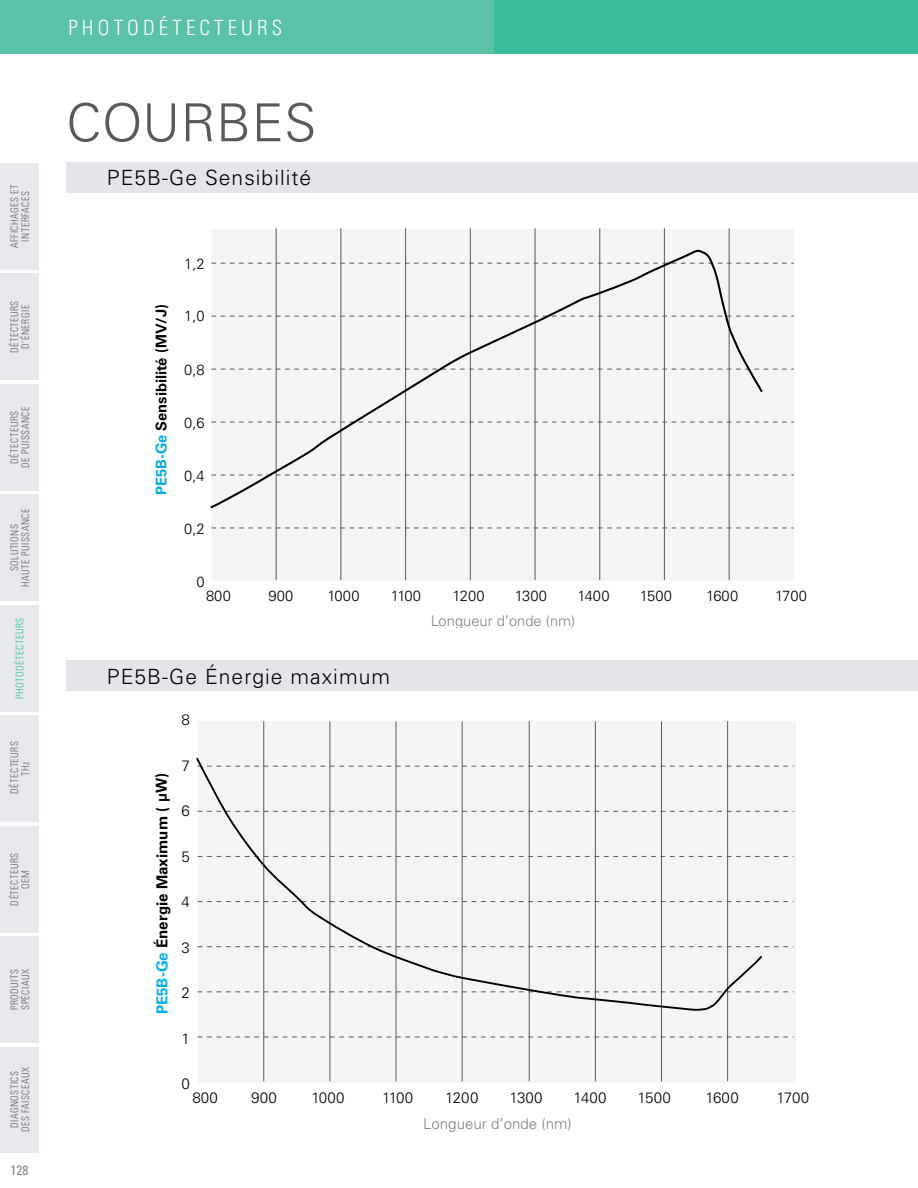
<style>
.page{position:relative;width:918px;height:1188px;background:#fff}
.page>*{position:absolute;margin:0;border:0;box-sizing:border-box;transform-origin:0 0}
.t1{font:300 52.5px "Univers";letter-spacing:.01em;color:#58595b}
.t2{font:300 21px "Univers";letter-spacing:.05em;color:#000}
.t3{font:300 condensed 21px "Univers";letter-spacing:.2em;color:#fff}
.t4{font:300 15.15px "Univers";color:#000}
.t5{font:700 15.15px "Univers";color:#000}
.t6{font:300 15.15px "Univers";color:#808285}
.t7{font:300 14.7px "Univers LT Std";color:#000}
.t8{font:700 14.7px "Univers LT Std";color:#000}
.t9{font:300 14.7px "Univers LT Std";color:#808285}
.t10{font:condensed 13.5px "Univers";color:#808285}
.t11{font:300 condensed 10.5px/11.2px "Univers";letter-spacing:.05em;color:#636466;text-align:center;scale:.95 1}
.t12{font:300 condensed 10.5px "Univers";letter-spacing:.05em;color:#3abb9b;scale:.95 1}
.s1{color:#00addc}
.s2{color:#00aeef}
</style>
<div class="page">
<div style="left:0;top:163px;width:39px;height:107px;background:#e6e8ec"></div>
<div style="left:0;top:274px;width:39px;height:106px;background:#e6e8ec"></div>
<div style="left:0;top:384px;width:39px;height:107px;background:#e6e8ec"></div>
<div style="left:0;top:494px;width:39px;height:107px;background:#e6e8ec"></div>
<div style="left:0;top:936px;width:39px;height:107px;background:#e6e8ec"></div>
<div style="left:0;top:1047px;width:39px;height:105px;background:#e6e8ec"></div>
<div style="left:0;top:605px;width:39px;height:107px;background:#e6e8ec"></div>
<div style="left:0;top:0;width:918px;height:54px;background:#5bc2a8"></div>
<div style="left:495px;top:0;width:423px;height:54px;background:#3abb9b"></div>
<div style="left:0;top:826px;width:39px;height:107px;background:#e6e8ec"></div>
<div style="left:0;top:716px;width:39px;height:106px;background:#e6e8ec"></div>
<div style="left:66px;top:162px;width:852px;height:30px;background:#e4e5e9"></div>
<div style="left:66px;top:660px;width:852px;height:30px;background:#e4e5e9"></div>
<div style="left:211px;top:229px;width:583px;height:352px;background:#f3f4f4"></div>
<svg style="left:764px;top:263px;width:30px;height:1px"></svg>
<svg style="left:764px;top:316px;width:30px;height:1px"></svg>
<svg style="left:764px;top:369px;width:30px;height:1px"></svg>
<svg style="left:764px;top:422px;width:30px;height:1px"></svg>
<svg style="left:764px;top:475px;width:30px;height:1px"></svg>
<svg style="left:211px;top:528px;width:583px;height:1px"></svg>
<hr style="left:729px;top:228px;width:1px;height:352px;background:#58595b">
<hr style="left:664px;top:228px;width:1px;height:352px;background:#58595b">
<hr style="left:599px;top:228px;width:1px;height:352px;background:#58595b">
<hr style="left:535px;top:228px;width:1px;height:352px;background:#58595b">
<hr style="left:470px;top:228px;width:1px;height:352px;background:#58595b">
<hr style="left:405px;top:228px;width:1px;height:352px;background:#58595b">
<hr style="left:340px;top:228px;width:1px;height:352px;background:#58595b">
<hr style="left:276px;top:228px;width:1px;height:352px;background:#58595b">
<svg style="left:210px;top:248px;width:554px;height:262px"></svg>
<div style="left:198px;top:721px;width:598px;height:361px;background:#f3f4f4"></div>
<svg style="left:764px;top:766px;width:30px;height:1px"></svg>
<svg style="left:764px;top:811px;width:30px;height:1px"></svg>
<svg style="left:764px;top:856px;width:30px;height:1px"></svg>
<svg style="left:764px;top:901px;width:30px;height:1px"></svg>
<svg style="left:764px;top:946px;width:30px;height:1px"></svg>
<svg style="left:764px;top:991px;width:30px;height:1px"></svg>
<svg style="left:198px;top:1037px;width:596px;height:1px"></svg>
<hr style="left:263px;top:721px;width:1px;height:360px;background:#58595b">
<hr style="left:329px;top:721px;width:1px;height:360px;background:#58595b">
<hr style="left:396px;top:721px;width:1px;height:360px;background:#58595b">
<hr style="left:462px;top:721px;width:1px;height:360px;background:#58595b">
<hr style="left:529px;top:721px;width:1px;height:360px;background:#58595b">
<hr style="left:595px;top:721px;width:1px;height:360px;background:#58595b">
<hr style="left:661px;top:721px;width:1px;height:360px;background:#58595b">
<hr style="left:727px;top:721px;width:1px;height:360px;background:#58595b">
<svg style="left:196px;top:756px;width:566px;height:256px"></svg>
<hr style="left:917px;top:660px;width:1px;height:31px;background:#e4e5e9">
<p class="t11" style="left:9px;top:248px;width:68px;rotate:-90deg">AFFICHAGES ET<br>INTERFACES</p>
<p class="t11" style="left:9px;top:353px;width:57px;rotate:-90deg">DÉTECTEURS<br>D’ÉNERGIE</p>
<p class="t11" style="left:9px;top:468px;width:66px;rotate:-90deg">DÉTECTEURS<br>DE PUISSANCE</p>
<p class="t11" style="left:9px;top:587px;width:84px;rotate:-90deg">SOLUTIONS<br>HAUTE PUISSANCE</p>
<p class="t12" style="left:14px;top:699px;width:86px;rotate:-90deg">PHOTODÉTECTEURS</p>
<p class="t11" style="left:9px;top:794px;width:57px;rotate:-90deg">DÉTECTEURS<br>THz</p>
<p class="t11" style="left:9px;top:906px;width:57px;rotate:-90deg">DÉTECTEURS<br>OEM</p>
<p class="t11" style="left:9px;top:1010px;width:45px;text-align:left;rotate:-90deg">PRODUITS<br>SPÉCIAUX</p>
<p class="t11" style="left:9px;top:1132px;width:70px;rotate:-90deg">DIAGNOSTICS<br>DES FAISCEAUX</p>
<p class="t10" style="left:11px;top:1161px;width:19px">128</p>
<h2 class="t3" style="left:68px;top:15px;width:215px">PHOTODÉTECTEURS</h2>
<h1 class="t1" style="left:66px;top:91px;width:252px">COURBES</h1>
<h2 class="t2" style="left:107px;top:165px;width:206px">PE5B-Ge Sensibilité</h2>
<h3 class="t7" style="left:184px;top:255px;width:22px">1,2</h3>
<h3 class="t8" style="left:153px;top:495px;width:193px;rotate:-90deg"><span class="s1">PE5B-Ge</span> Sensibilité (MV/J)</h3>
<h3 class="t7" style="left:184px;top:307px;width:22px">1,0</h3>
<h3 class="t7" style="left:184px;top:360px;width:22px">0,8</h3>
<h3 class="t7" style="left:184px;top:414px;width:22px">0,6</h3>
<h3 class="t7" style="left:184px;top:467px;width:22px">0,4</h3>
<h3 class="t7" style="left:184px;top:520px;width:22px">0,2</h3>
<h3 class="t7" style="left:196px;top:573px;width:10px">0</h3>
<h3 class="t7" style="left:206px;top:587px;width:26px">800</h3>
<h3 class="t7" style="left:269px;top:587px;width:26px">900</h3>
<h3 class="t7" style="left:327px;top:587px;width:34px">1000</h3>
<h3 class="t7" style="left:391px;top:587px;width:32px">1100</h3>
<h3 class="t7" style="left:452px;top:587px;width:34px">1200</h3>
<h3 class="t7" style="left:515px;top:587px;width:34px">1300</h3>
<h3 class="t7" style="left:577px;top:587px;width:34px">1400</h3>
<h3 class="t7" style="left:640px;top:587px;width:34px">1500</h3>
<h3 class="t7" style="left:706px;top:587px;width:34px">1600</h3>
<h3 class="t7" style="left:775px;top:587px;width:34px">1700</h3>
<h2 class="t2" style="left:107px;top:664px;width:285px">PE5B-Ge Énergie maximum</h2>
<h3 class="t4" style="left:181px;top:711px;width:10px">8</h3>
<h3 class="t5" style="left:153px;top:1014px;width:243px;rotate:-90deg"><span class="s2">PE5B-Ge</span> Énergie Maximum ( µW)</h3>
<h3 class="t4" style="left:181px;top:756px;width:10px">7</h3>
<h3 class="t4" style="left:181px;top:802px;width:10px">6</h3>
<h3 class="t4" style="left:181px;top:847px;width:10px">5</h3>
<h3 class="t4" style="left:181px;top:893px;width:10px">4</h3>
<h3 class="t4" style="left:181px;top:938px;width:10px">3</h3>
<h3 class="t4" style="left:181px;top:984px;width:10px">2</h3>
<h3 class="t4" style="left:181px;top:1029px;width:10px">1</h3>
<h3 class="t4" style="left:181px;top:1075px;width:10px">0</h3>
<h3 class="t9" style="left:431px;top:612px;width:146px">Longueur d’onde (nm)</h3>
<h3 class="t4" style="left:192px;top:1089px;width:27px">800</h3>
<h3 class="t4" style="left:251px;top:1089px;width:27px">900</h3>
<h3 class="t4" style="left:312px;top:1089px;width:35px">1000</h3>
<h3 class="t4" style="left:382px;top:1089px;width:33px">1100</h3>
<h3 class="t4" style="left:445px;top:1089px;width:35px">1200</h3>
<h3 class="t4" style="left:509px;top:1089px;width:35px">1300</h3>
<h3 class="t4" style="left:574px;top:1089px;width:35px">1400</h3>
<h3 class="t4" style="left:638px;top:1089px;width:35px">1500</h3>
<h3 class="t4" style="left:706px;top:1089px;width:35px">1600</h3>
<h3 class="t4" style="left:776px;top:1089px;width:34px">1700</h3>
<h3 class="t6" style="left:423px;top:1115px;width:150px">Longueur d’onde (nm)</h3>
</div>
